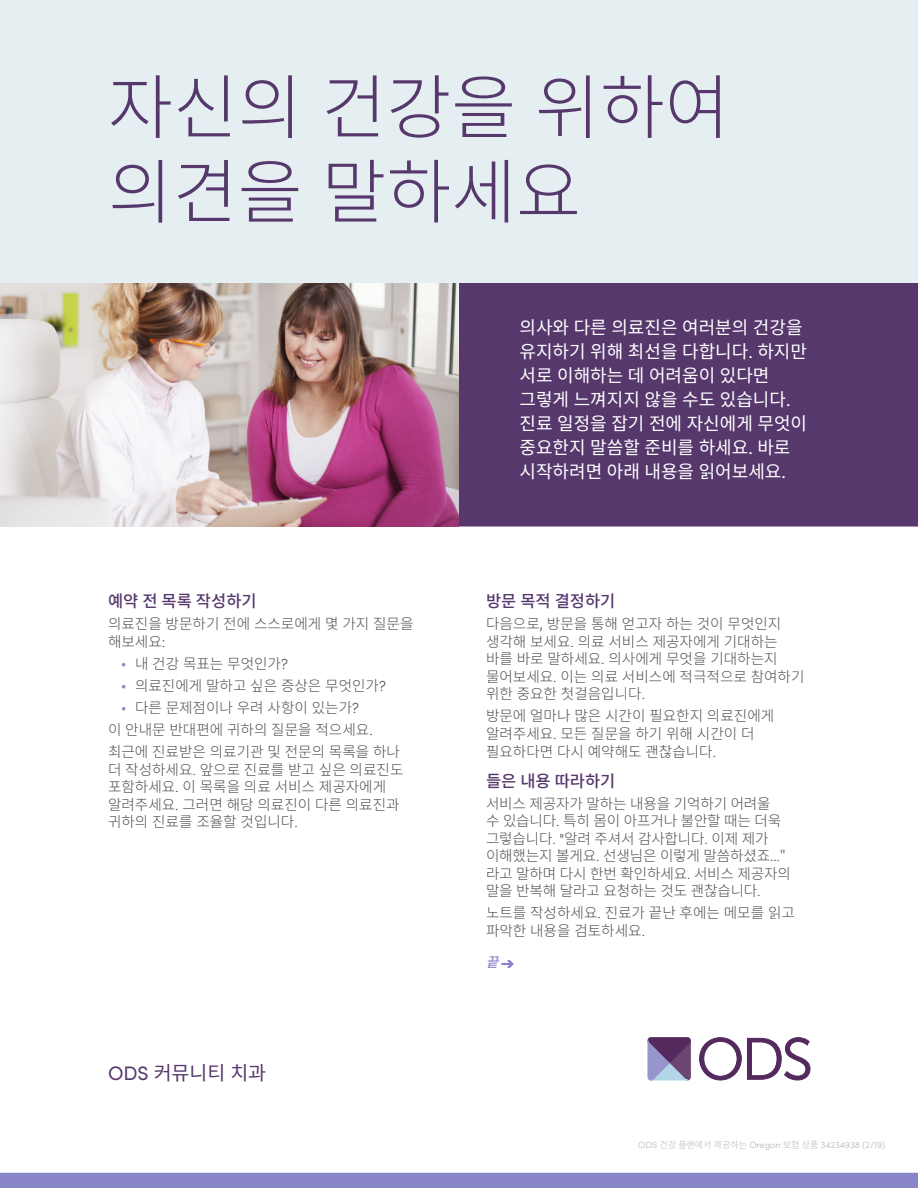
<style>
.page{position:relative;width:918px;height:1188px;background:#fff}
.page>*{position:absolute;margin:0;border:0;box-sizing:border-box;transform-origin:0 0}
.t1{font:300 70.5px/84.6px "Noto Sans KR";color:#56386d}
.t2{font:19.5px "Noto Sans KR";color:#56386d}
.t3{font:18px/24px "Noto Sans KR";color:#fff}
.t4{font:500 16.5px "Noto Sans KR";color:#56386d}
.Body{font:300 14.7px/17.5px "Noto Sans KR";color:#4d4d4f}
.Bullet{font:300 14.7px "Noto Sans KR";color:#4d4d4f}
.t5{font:italic 500 13.5px "Noto Sans KR";color:#8984c8}
.t6{font:300 9px "Sofia Pro";color:#b2b4b6}
.s1{font-family:"Sofia Pro"}
.s2{color:#8984c8}
.s3{font-family:"Noto Sans KR"}
</style>
<div class="page">
<svg style="left:700px;top:1038px;width:41px;height:42px"></svg>
<svg style="left:747px;top:1038px;width:63px;height:42px"></svg>
<svg style="left:648px;top:1038px;width:42px;height:42px;background:#7a6896"></svg>
<div style="left:0;top:1173px;width:918px;height:15px;background:#8984c8"></div>
<div style="left:0;top:0;width:918px;height:284px;background:#e5eef1"></div>
<div style="left:459px;top:283px;width:459px;height:243px;background:#56386d"></div>
<img style="left:0;top:284px;width:459px;height:242px">
<svg style="left:501px;top:960px;width:13px;height:8px"></svg>
<p class="t1" style="left:108px;top:66px;width:623px">자신의 건강을 위하여 의견을 말하세요</p>
<p class="t4" style="left:108px;top:592px;width:150px">예약 전 목록 작성하기</p>
<p class="Body" style="left:108px;top:615px;width:307px">의료진을 방문하기 전에 스스로에게 몇 가지 질문을 해보세요<span class="s1">:</span></p>
<p class="Bullet" style="left:122px;top:655px;width:168px"><span class="s2">•</span> 내 건강 목표는 무엇인가<span class="s1">?</span></p>
<p class="Bullet" style="left:122px;top:677px;width:266px"><span class="s2">•</span> 의료진에게 말하고 싶은 증상은 무엇인가<span class="s1">?</span></p>
<p class="Bullet" style="left:122px;top:699px;width:239px"><span class="s2">•</span> 다른 문제점이나 우려 사항이 있는가<span class="s1">?</span></p>
<p class="Body" style="left:108px;top:721px;width:266px">이 안내문 반대편에 귀하의 질문을 적으세요<span class="s1">.</span></p>
<p class="Body" style="left:108px;top:743px;width:297px">최근에 진료받은 의료기관 및 전문의 목록을 하나 더 작성하세요<span class="s1">.</span> 앞으로 진료를 받고 싶은 의료진도 포함하세요<span class="s1">.</span> 이 목록을 의료 서비스 제공자에게 알려주세요<span class="s1">.</span> 그러면 해당 의료진이 다른 의료진과 귀하의 진료를 조율할 것입니다<span class="s1">.</span></p>
<h2 class="t2" style="left:108px;top:1062px;width:160px"><span class="s1">ODS</span> 커뮤니티 치과</h2>
<p class="t3" style="left:519px;top:316px;width:289px">의사와 다른 의료진은 여러분의 건강을 유지하기 위해 최선을 다합니다<span class="s1">.</span> 하지만 서로 이해하는 데 어려움이 있다면 그렇게 느껴지지 않을 수도 있습니다<span class="s1">. </span>진료 일정을 잡기 전에 자신에게 무엇이 중요한지 말씀할 준비를 하세요<span class="s1">.</span> 바로 시작하려면 아래 내용을 읽어보세요<span class="s1">.</span></p>
<h1 class="t4" style="left:486px;top:592px;width:131px">방문 목적 결정하기</h1>
<p class="Body" style="left:486px;top:615px;width:320px">다음으로<span class="s1">,</span> 방문을 통해 얻고자 하는 것이 무엇인지 생각해 보세요<span class="s1">.</span> 의료 서비스 제공자에게 기대하는 바를 바로 말하세요<span class="s1">.</span> 의사에게 무엇을 기대하는지 물어보세요<span class="s1">.</span> 이는 의료 서비스에 적극적으로 참여하기 위한 중요한 첫걸음입니다<span class="s1">.</span></p>
<p class="Body" style="left:486px;top:708px;width:290px">방문에 얼마나 많은 시간이 필요한지 의료진에게 알려주세요<span class="s1">.</span> 모든 질문을 하기 위해 시간이 더 필요하다면 다시 예약해도 괜찮습니다<span class="s1">.</span></p>
<h1 class="t4" style="left:486px;top:771px;width:131px">들은 내용 따라하기</h1>
<p class="Body" style="left:486px;top:795px;width:306px">서비스 제공자가 말하는 내용을 기억하기 어려울<br>수 있습니다<span class="s1">.</span> 특히 몸이 아프거나 불안할 때는 더욱 그렇습니다<span class="s1">. "</span>알려 주셔서 감사합니다<span class="s1">.</span> 이제 제가 이해했는지 볼게요<span class="s1">.</span> 선생님은 이렇게 말씀하셨죠<span class="s1">...</span>" 라고 말하며 다시 한번 확인하세요<span class="s1">.</span> 서비스 제공자의 말을 반복해 달라고 요청하는 것도 괜찮습니다<span class="s1">.</span></p>
<p class="Body" style="left:486px;top:905px;width:310px">노트를 작성하세요<span class="s1">.</span> 진료가 끝난 후에는 메모를 읽고 파악한 내용을 검토하세요<span class="s1">.</span></p>
<p class="t5" style="left:486px;top:955px;width:22px">끝</p>
<p class="t6" style="left:638px;top:1139px;width:248px">ODS <span class="s3">건강 플랜에서 제공하는</span> Oregon <span class="s3">보험 상품</span> 34234938 (2/19)</p>
</div>
